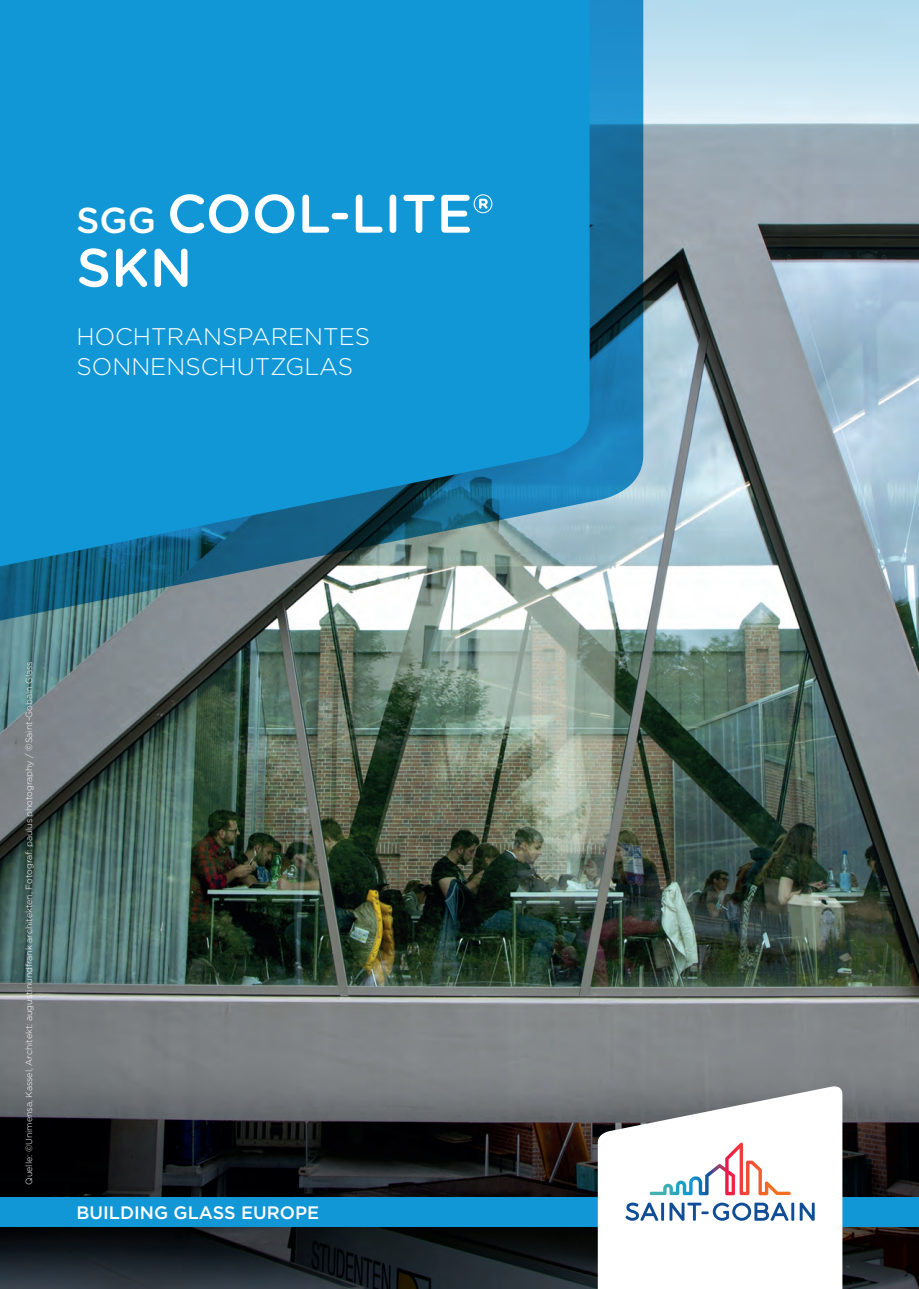
<style>
.page{position:relative;width:919px;height:1289px;background:#fff}
.page>*{position:absolute;margin:0;border:0;box-sizing:border-box;transform-origin:0 0}
.COVER_Headline{font:500 54px/54px "Gotham Rounded";color:#fff}
.COVER_Subheadline{font:300 24px/30px "Gotham";color:#fff}
.t1{font:500 18px "Gotham";color:#fff}
.Quelle{font:300 9px "Gotham";letter-spacing:-.005em;color:#fff}
.s1{font-size:36px}
</style>
<div class="page">
<img style="left:0;top:0;width:918px;height:1288px">
<div style="left:0;top:1197px;width:918px;height:29px;background:#1197d6"></div>
<svg style="left:0;top:0;width:643px;height:620px"></svg>
<svg style="left:0;top:0;width:589px;height:566px;background:#1593ce"></svg>
<svg style="left:597px;top:1084px;width:245px;height:204px"></svg>
<svg style="left:625px;top:1202px;width:33px;height:18px"></svg>
<hr style="left:661px;top:1202px;width:3px;height:18px;background:#0f4d96">
<svg style="left:669px;top:1202px;width:119px;height:18px;background:#a6bdd8"></svg>
<hr style="left:791px;top:1202px;width:3px;height:18px;background:#0f4d96">
<svg style="left:799px;top:1202px;width:15px;height:18px"></svg>
<svg style="left:649px;top:1142px;width:141px;height:53px"></svg>
<p class="COVER_Headline" style="left:77px;top:184px;width:418px"><span class="s1">SGG</span> COOL-LITE®<br>SKN</p>
<p class="COVER_Subheadline" style="left:77px;top:321px;width:295px">HOCHTRANSPARENTES<br>SONNENSCHUTZGLAS</p>
<p class="Quelle" style="left:24px;top:1184px;width:525px;rotate:-90deg">Quelle: ©Unimensa, Kassel, Architekt: augustinundfrank architekten, Fotograf: paulus.photography / ©Saint-Gobain Glass</p>
<h3 class="t1" style="left:77px;top:1202px;width:244px">BUILDING GLASS EUROPE</h3>
</div>
